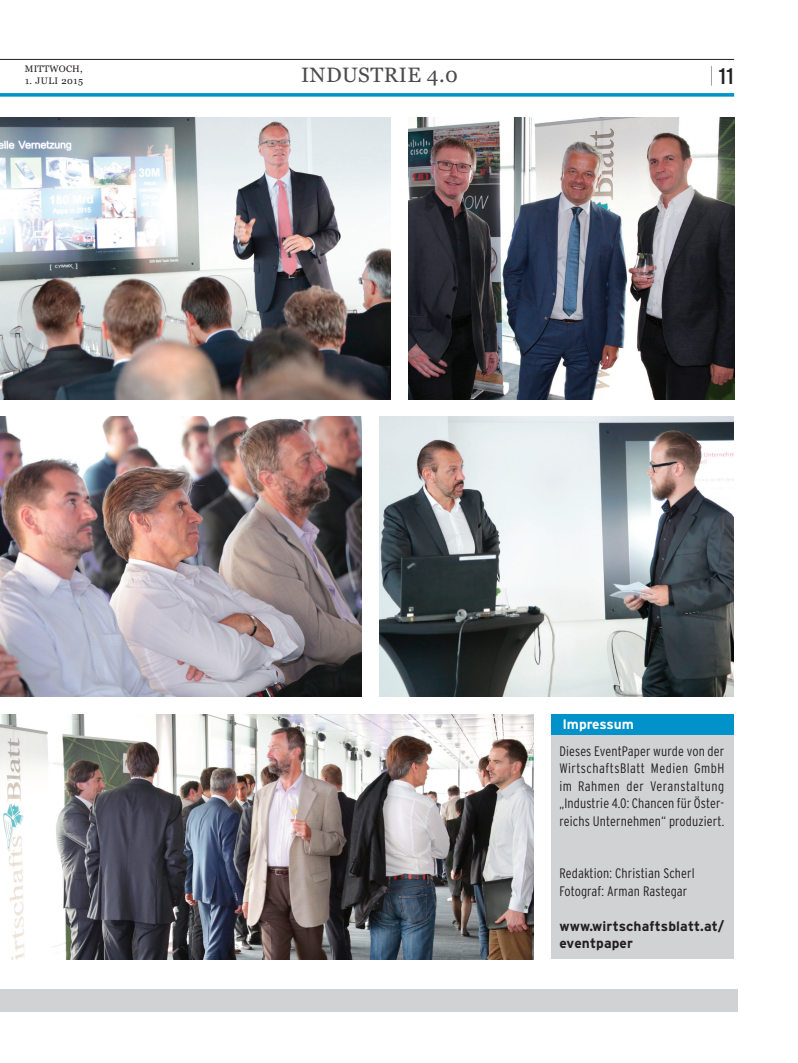
<style>
.page{position:relative;width:798px;height:1063px;background:#fff}
.page>*{position:absolute;margin:0;border:0;box-sizing:border-box;transform-origin:0 0}
.t1{font:22.5px "Interstate";color:#231f20}
.t2{font:20.88px "Georgia";color:#4b4c4d}
.t3{font:300 condensed 13.75px/17.5px "Interstate";letter-spacing:.01em;color:#231f20;text-align:justify}
.t4{font:700 13.75px/17.5px "Interstate";letter-spacing:.01em;color:#231f20}
.t5{font:700 13.75px "Interstate";letter-spacing:-.005em;color:#fff}
.t6{font:9.38px "Georgia";letter-spacing:.02em;color:#231f20}
.s1{font-weight:300;font-size:19.75px}
</style>
<div class="page">
<hr style="left:0;top:59px;width:733px;height:1px;background:#231f20">
<svg style="left:0;top:93px;width:733px;height:4px;background:#1d9ece"></svg>
<div style="left:551px;top:735px;width:182px;height:224px;background:#d1d2d4"></div>
<div style="left:551px;top:714px;width:182px;height:21px;background:#0092c8"></div>
<img style="left:0;top:714px;width:533px;height:245px">
<img style="left:0;top:118px;width:390px;height:281px">
<div style="left:0;top:989px;width:737px;height:23px;background:#d1d2d4"></div>
<img style="left:379px;top:417px;width:354px;height:280px">
<img style="left:408px;top:118px;width:325px;height:281px">
<img style="left:0;top:417px;width:361px;height:280px">
<p class="t6" style="left:25px;top:63px;width:59px">MITTWOCH,</p>
<h2 class="t2" style="left:301px;top:63px;width:55px">INDUSTRI</h2>
<h2 class="t2" style="left:407px;top:63px;width:52px">E 4.0</h2>
<p class="t6" style="left:25px;top:76px;width:59px">1. JULI 2015</p>
<h1 class="t1" style="left:710px;top:64px;width:25px"><span class="s1">|</span> 11</h1>
<p class="t5" style="left:562px;top:717px;width:73px">Impressum</p>
<p class="t3" style="left:559px;top:742px;width:166px">Dieses EventPaper wurde von der WirtschaftsBlatt Medien GmbH im Rahmen der Veranstaltung „Industrie 4.0: Chancen für Öster&shy;reichs Unternehmen“ produziert.</p>
<p class="t3" style="left:559px;top:865px;width:137px">Redaktion: Christian Scherl<br>Fotograf: Arman Rastegar</p>
<p class="t4" style="left:559px;top:917px;width:166px">www.wirtschaftsblatt.at/ eventpaper</p>
</div>
